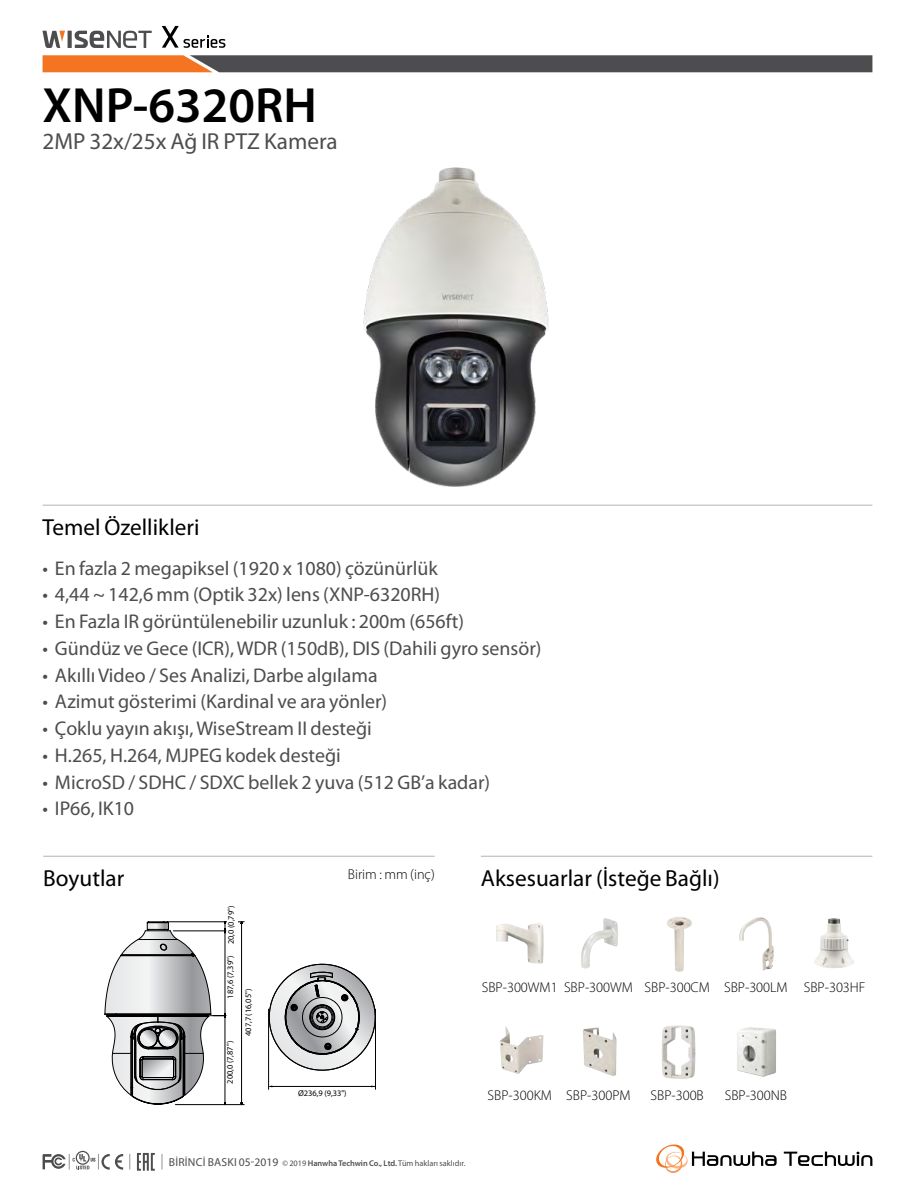
<style>
.page{position:relative;width:915px;height:1191px;background:#fff}
.page>*{position:absolute;margin:0;border:0;box-sizing:border-box;transform-origin:0 0}
.t1{font:600 49.65px "Myriad Pro";color:#000}
.t2{font:23.25px "Myriad Pro";color:#000}
.t3{font:23.25px "Myriad Pro";color:#4d4d4f}
.t4{font:19.95px "Myriad Pro";color:#4d4d4f}
.t5{font:300 14.25px "Myriad Pro";color:#000}
.t6{font:8.4px "Myriad Pro";color:#000}
.t7{font:8.25px "Myriad Pro";color:#4d4d4f}
.t8{font:7.05px "Helvetica";color:#000}
.s1{font-size:11.55px}
.s2{font-weight:600}
</style>
<div class="page">
<hr style="left:43px;top:505px;width:829px;height:1px;background:#b1b4b6">
<svg style="left:43px;top:55px;width:829px;height:17px"></svg>
<div style="left:67px;top:31px;width:5px;height:17px;background:#4d4d4f"></div>
<svg style="left:75px;top:31px;width:77px;height:17px"></svg>
<svg style="left:42px;top:31px;width:23px;height:17px"></svg>
<svg style="left:162px;top:26px;width:63px;height:22px"></svg>
<hr style="left:43px;top:855px;width:391px;height:1px;background:#b1b4b6">
<hr style="left:480px;top:855px;width:392px;height:1px;background:#b1b4b6">
<svg style="left:656px;top:1144px;width:120px;height:29px"></svg>
<svg style="left:783px;top:1151px;width:89px;height:14px"></svg>
<svg style="left:129px;top:1154px;width:1px;height:15px"></svg>
<svg style="left:162px;top:1154px;width:1px;height:15px"></svg>
<svg style="left:42px;top:1150px;width:81px;height:19px"></svg>
<svg style="left:137px;top:1153px;width:18px;height:17px"></svg>
<img style="left:339px;top:167px;width:236px;height:339px">
<svg style="left:104px;top:921px;width:272px;height:184px"></svg>
<div style="left:227px;top:950px;width:11px;height:54px;background:#fff"></div>
<div style="left:227px;top:899px;width:11px;height:51px;background:#fff"></div>
<div style="left:226px;top:1035px;width:11px;height:54px;background:#fff"></div>
<div style="left:244px;top:975px;width:11px;height:74px;background:#fff"></div>
<div style="left:293px;top:1090px;width:58px;height:14px;background:#fff"></div>
<img style="left:661px;top:1025px;width:34px;height:54px">
<img style="left:583px;top:1027px;width:33px;height:49px">
<img style="left:737px;top:1027px;width:39px;height:49px">
<img style="left:739px;top:917px;width:34px;height:53px">
<img style="left:667px;top:917px;width:24px;height:55px">
<img style="left:581px;top:918px;width:37px;height:50px">
<img style="left:496px;top:923px;width:47px;height:40px">
<img style="left:499px;top:1026px;width:44px;height:48px">
<img style="left:814px;top:918px;width:40px;height:50px">
<h1 class="t1" style="left:43px;top:74px;width:276px">XNP-6320RH</h1>
<p class="t3" style="left:43px;top:127px;width:296px">2MP 32x/25x Ağ IR PTZ Kamera</p>
<p class="t2" style="left:43px;top:513px;width:159px">Temel Özellikleri</p>
<p class="t4" style="left:43px;top:555px;width:396px">• En fazla 2 megapiksel (1920 x 1080) çözünürlük</p>
<p class="t4" style="left:43px;top:582px;width:399px">• 4,44 ~ 142,6 mm (Optik 32x) lens (XNP-6320RH)</p>
<p class="t4" style="left:43px;top:609px;width:423px">• En Fazla IR görüntülenebilir uzunluk : 200m (656ft)</p>
<p class="t4" style="left:43px;top:636px;width:500px">• Gündüz ve Gece (ICR), WDR (150dB), DIS (Dahili gyro sensör)</p>
<p class="t4" style="left:43px;top:662px;width:336px">• Akıllı Video / Ses Analizi, Darbe algılama</p>
<p class="t4" style="left:43px;top:689px;width:346px">• Azimut gösterimi (Kardinal ve ara yönler)</p>
<p class="t4" style="left:43px;top:716px;width:330px">• Çoklu yayın akışı, WiseStream II desteği</p>
<p class="t4" style="left:43px;top:743px;width:299px">• H.265, H.264, MJPEG kodek desteği</p>
<p class="t4" style="left:43px;top:769px;width:449px">• MicroSD / SDHC / SDXC bellek 2 yuva (512 GB’a kadar)</p>
<p class="t4" style="left:43px;top:796px;width:93px">• IP66, IK10</p>
<p class="t2" style="left:43px;top:864px;width:83px">Boyutlar</p>
<p class="t2" style="left:480px;top:864px;width:240px">Aksesuarlar (İsteğe Bağlı)</p>
<p class="t5" style="left:348px;top:866px;width:88px">Birim : mm (inç)</p>
<p class="t6" style="left:226px;top:944px;width:40px;rotate:-90deg">20,0 (0,79")</p>
<p class="t8" style="left:226px;top:946px;width:38px;rotate:-90deg">20.0 (0.79")</p>
<p class="t6" style="left:225px;top:998px;width:44px;rotate:-90deg">187,6 (7,39")</p>
<p class="t8" style="left:226px;top:1000px;width:42px;rotate:-90deg">187.6 (7.39")</p>
<p class="t8" style="left:226px;top:1077px;width:42px;rotate:-90deg">200.0 (7.87")</p>
<p class="t6" style="left:225px;top:1083px;width:44px;rotate:-90deg">200,0 (7,87")</p>
<p class="t8" style="left:244px;top:1030px;width:46px;rotate:-90deg">407.7 (16.05")</p>
<p class="t6" style="left:243px;top:1036px;width:48px;rotate:-90deg">407,7 (16,05")</p>
<p class="t5" style="left:481px;top:979px;width:307px">SBP-300WM1 SBP-300WM SBP-300CM SBP-300LM</p>
<p class="t6" style="left:298px;top:1088px;width:50px">Ø236,9 (9,33")</p>
<p class="t5" style="left:566px;top:1086px;width:66px">SBP-300PM</p>
<p class="t5" style="left:650px;top:1086px;width:55px">SBP-300B</p>
<p class="t5" style="left:724px;top:1086px;width:64px">SBP-300NB</p>
<p class="t5" style="left:487px;top:1086px;width:66px">SBP-300KM</p>
<p class="t8" style="left:301px;top:1089px;width:47px">Ø236.9 (9.33")</p>
<p class="t5" style="left:803px;top:979px;width:63px">SBP-303HF</p>
<p class="t7" style="left:169px;top:1158px;width:298px"><span class="s1">BİRİNCİ BASKI 05-2019</span> © 2019 <span class="s2">Hanwha Techwin Co., Ltd.</span> Tüm hakları saklıdır.</p>
</div>
